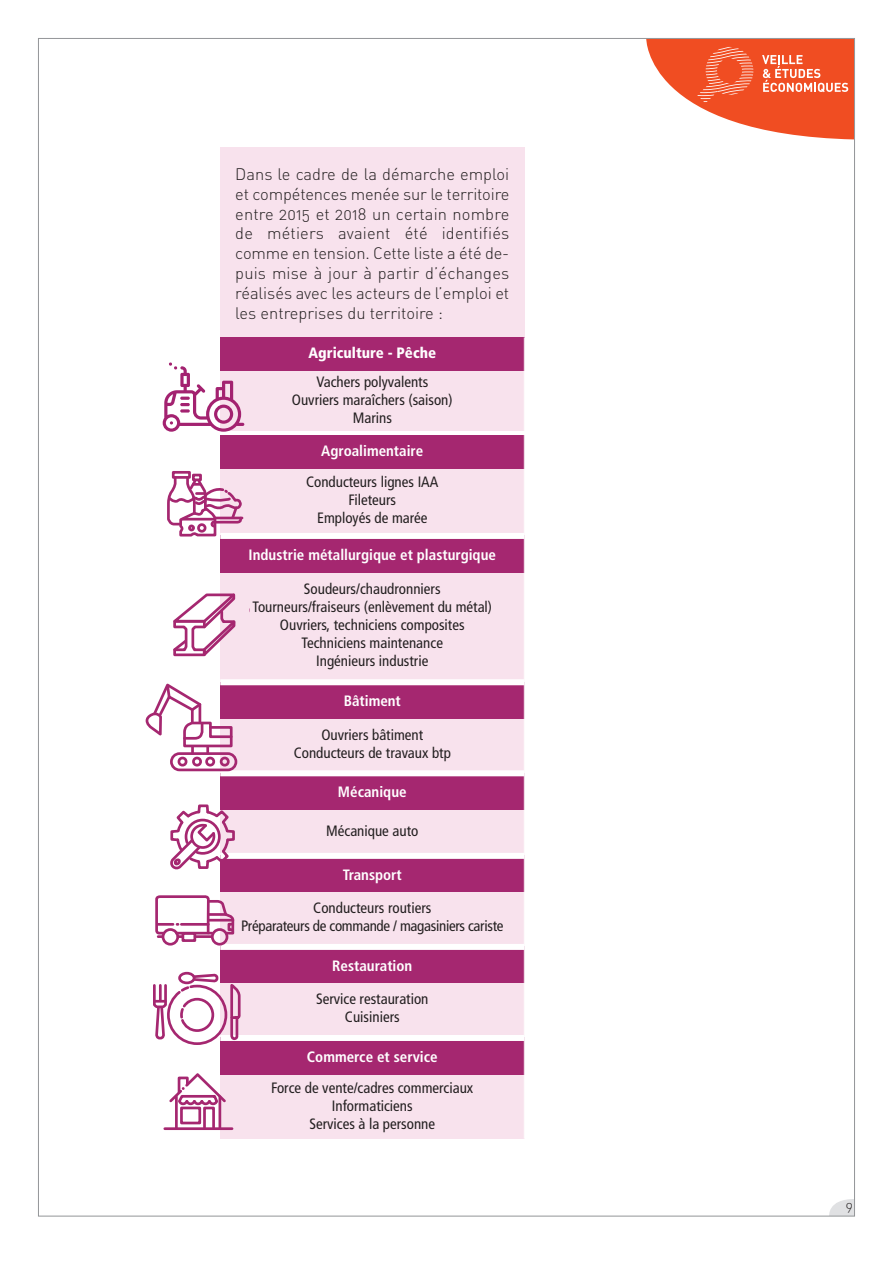
<style>
.page{position:relative;width:893px;height:1263px;background:#fff}
.page>*{position:absolute;margin:0;border:0;box-sizing:border-box;transform-origin:0 0}
.t1{font:16.5px/19.8px "DIN Light Alternate";color:#231f20;text-align:justify}
.t2{font:condensed 15px "Frutiger";color:#231f20}
.t3{font:700 condensed 15px "Frutiger";color:#fff}
.t4{font:condensed 15px "Frutiger";letter-spacing:-.02em;color:#231f20}
.t5{font:900 condensed 15px "Frutiger";color:#fff}
.t6{font:13.5px "DIN Light Alternate";color:#231f20}
</style>
<div class="page">
<div style="left:220px;top:147px;width:304px;height:350px;background:#f8e2ed"></div>
<svg style="left:646px;top:40px;width:207px;height:99px"></svg>
<div style="left:220px;top:337px;width:304px;height:34px;background:#a52770"></div>
<hr style="left:220px;top:431px;width:304px;height:4px;background:#fff">
<div style="left:220px;top:435px;width:304px;height:34px;background:#a52770"></div>
<div style="left:220px;top:469px;width:304px;height:67px;background:#f8e2ed"></div>
<div style="left:220px;top:536px;width:304px;height:37px;background:#a52770"></div>
<div style="left:220px;top:573px;width:304px;height:109px;background:#f8e2ed"></div>
<div style="left:220px;top:682px;width:304px;height:37px;background:#a52770"></div>
<div style="left:220px;top:719px;width:304px;height:54px;background:#f8e2ed"></div>
<div style="left:220px;top:773px;width:304px;height:37px;background:#a52770"></div>
<div style="left:220px;top:810px;width:304px;height:46px;background:#f8e2ed"></div>
<div style="left:220px;top:856px;width:304px;height:37px;background:#a52770"></div>
<div style="left:220px;top:893px;width:304px;height:54px;background:#f8e2ed"></div>
<div style="left:220px;top:947px;width:304px;height:37px;background:#a52770"></div>
<div style="left:220px;top:984px;width:304px;height:54px;background:#f8e2ed"></div>
<div style="left:220px;top:1038px;width:304px;height:37px;background:#a52770"></div>
<div style="left:220px;top:1075px;width:304px;height:64px;background:#f8e2ed"></div>
<div style="left:220px;top:533px;width:304px;height:6px;background:#fff"></div>
<div style="left:220px;top:679px;width:304px;height:6px;background:#fff"></div>
<div style="left:220px;top:770px;width:304px;height:6px;background:#fff"></div>
<div style="left:220px;top:853px;width:304px;height:6px;background:#fff"></div>
<div style="left:220px;top:944px;width:304px;height:6px;background:#fff"></div>
<div style="left:220px;top:1035px;width:304px;height:6px;background:#fff"></div>
<svg style="left:163px;top:362px;width:81px;height:70px"></svg>
<svg style="left:167px;top:471px;width:76px;height:67px"></svg>
<svg style="left:173px;top:593px;width:63px;height:64px"></svg>
<div style="left:170px;top:752px;width:67px;height:19px;border:3px solid #a52770;border-radius:8px"></div>
<svg style="left:145px;top:684px;width:89px;height:84px"></svg>
<svg style="left:170px;top:804px;width:66px;height:66px"></svg>
<svg style="left:155px;top:895px;width:80px;height:52px"></svg>
<div style="left:228px;top:923px;width:6px;height:8px;border:3px solid #a52770"></div>
<div style="left:178px;top:972px;width:17px;height:12px;border:3px solid #a52770;border-radius:50%"></div>
<svg style="left:153px;top:974px;width:89px;height:71px"></svg>
<hr style="left:175px;top:1097px;width:3px;height:31px;background:#a52770">
<hr style="left:219px;top:1097px;width:2px;height:31px;background:#a52770">
<hr style="left:165px;top:1127px;width:67px;height:3px;background:#a52770">
<div style="left:203px;top:1107px;width:12px;height:22px;border:3px solid #a52770"></div>
<svg style="left:169px;top:1073px;width:57px;height:53px"></svg>
<svg style="left:829px;top:1199px;width:24px;height:15px"></svg>
<p class="t1" style="left:235px;top:166px;width:276px">Dans le cadre de la démarche emploi et compétences menée sur le territoire entre 2015 et 2018 un certain nombre de métiers avaient été identifiés comme en tension. Cette liste a été de&shy;puis mise à jour à partir d’échanges réalisés avec les acteurs de l’emploi et les entreprises du territoire :</p>
<p class="t5" style="left:308px;top:347px;width:129px">Agriculture - Pêche</p>
<p class="t2" style="left:316px;top:376px;width:113px">Vachers polyvalents</p>
<p class="t2" style="left:292px;top:394px;width:162px">Ouvriers maraîchers (saison)</p>
<p class="t2" style="left:353px;top:412px;width:41px">Marins</p>
<p class="t3" style="left:321px;top:445px;width:103px">Agroalimentaire</p>
<p class="t2" style="left:306px;top:476px;width:134px">Conducteurs lignes IAA</p>
<p class="t2" style="left:349px;top:494px;width:49px">Fileteurs</p>
<p class="t2" style="left:317px;top:512px;width:112px">Employés de marée</p>
<p class="t3" style="left:249px;top:549px;width:249px">Industrie métallurgique et plasturgique</p>
<p class="t2" style="left:304px;top:583px;width:138px">Soudeurs/chaudronniers</p>
<p class="t2" style="left:252px;top:601px;width:241px">Tourneurs/fraiseurs (enlèvement du métal)</p>
<p class="t2" style="left:280px;top:619px;width:186px">Ouvriers, techniciens composites</p>
<p class="t2" style="left:302px;top:637px;width:143px">Techniciens maintenance</p>
<p class="t2" style="left:316px;top:655px;width:114px">Ingénieurs industrie</p>
<p class="t3" style="left:344px;top:695px;width:59px">Bâtiment</p>
<p class="t2" style="left:321px;top:728px;width:103px">Ouvriers bâtiment</p>
<p class="t2" style="left:294px;top:746px;width:159px">Conducteurs de travaux btp</p>
<p class="t3" style="left:338px;top:786px;width:70px">Mécanique</p>
<p class="t2" style="left:326px;top:824px;width:94px">Mécanique auto</p>
<p class="t3" style="left:343px;top:869px;width:61px">Transport</p>
<p class="t2" style="left:313px;top:902px;width:120px">Conducteurs routiers</p>
<p class="t4" style="left:241px;top:920px;width:264px">Préparateurs de commande / magasiniers cariste</p>
<p class="t3" style="left:332px;top:960px;width:82px">Restauration</p>
<p class="t2" style="left:316px;top:993px;width:114px">Service restauration</p>
<p class="t2" style="left:345px;top:1011px;width:56px">Cuisiniers</p>
<p class="t3" style="left:307px;top:1051px;width:132px">Commerce et service</p>
<p class="t2" style="left:271px;top:1081px;width:204px">Force de vente/cadres commerciaux</p>
<p class="t2" style="left:332px;top:1099px;width:82px">Informaticiens</p>
<p class="t2" style="left:309px;top:1117px;width:127px">Services à la personne</p>
<p class="t6" style="left:846px;top:1202px;width:9px">9</p>
</div>
